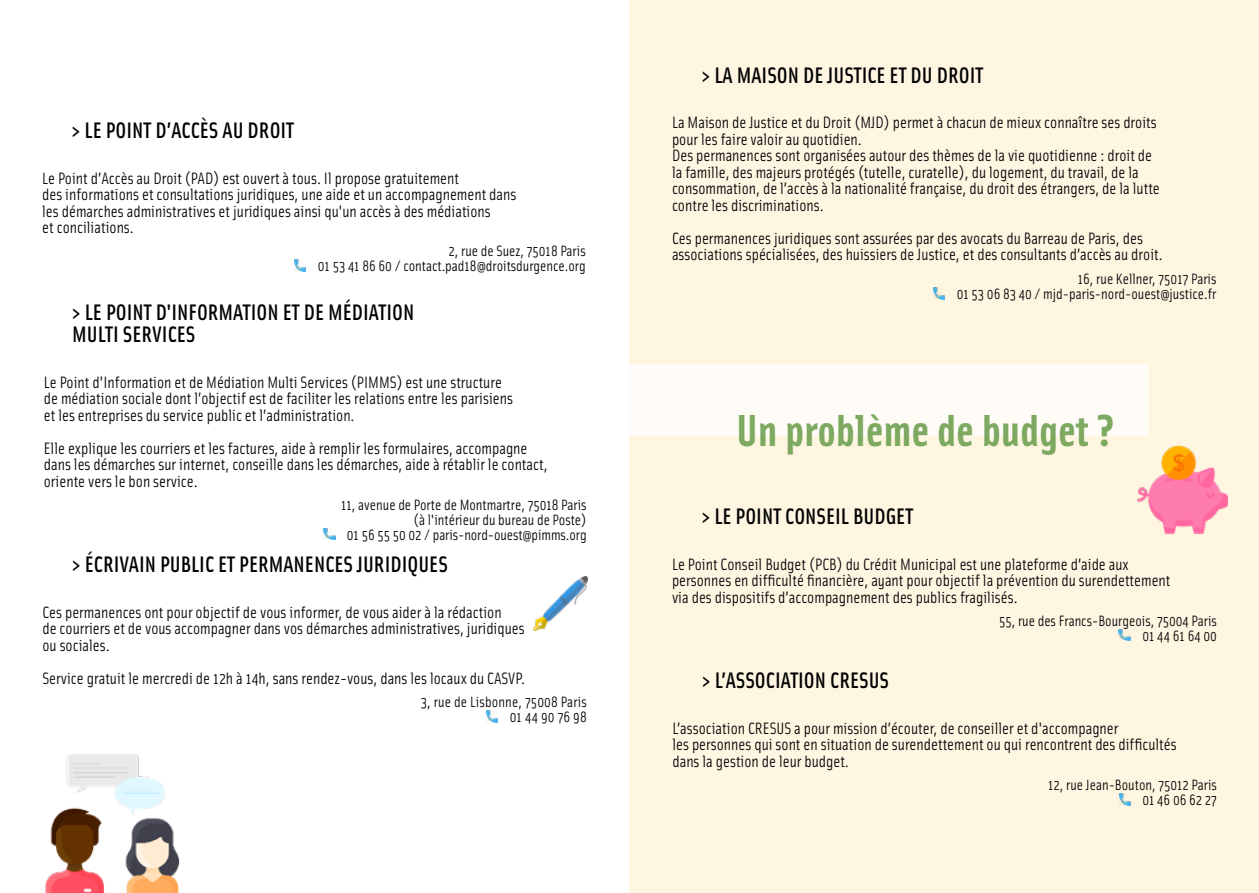
<style>
.page{position:relative;width:1259px;height:893px;background:#fff}
.page>*{position:absolute;margin:0;border:0;box-sizing:border-box;transform-origin:0 0}
.t1{font:700 45px "Solex";color:#7da961}
.t2{font:500 22.5px/22.5px "Solex";color:#020203}
.t3{font:16.5px/16.5px "Solex";color:#020203}
.t4{font:15px/15px "Solex";color:#020203;text-align:right}
</style>
<div class="page">
<div style="left:629px;top:0;width:630px;height:893px;background:#fff6e2"></div>
<img style="left:45px;top:754px;width:135px;height:139px">
<img style="left:1137px;top:445px;width:90px;height:89px">
<div style="left:629px;top:365px;width:520px;height:71px;background:#fffcf7"></div>
<svg style="left:323px;top:528px;width:12px;height:12px"></svg>
<svg style="left:1119px;top:629px;width:11px;height:12px"></svg>
<svg style="left:933px;top:288px;width:12px;height:11px"></svg>
<svg style="left:1119px;top:793px;width:11px;height:12px"></svg>
<img style="left:533px;top:577px;width:54px;height:54px">
<svg style="left:486px;top:711px;width:12px;height:11px"></svg>
<svg style="left:294px;top:260px;width:12px;height:11px"></svg>
<h2 class="t2" style="left:72px;top:118px;width:224px">&gt; LE POINT D’ACCÈS AU DROIT</h2>
<p class="t3" style="left:42px;top:169px;width:476px">Le Point d’Accès au Droit (PAD) est ouvert à tous. Il propose gratuitement<br>des informations et consultations juridiques, une aide et un accompagnement dans les démarches administratives et juridiques ainsi qu'un accès à des médiations<br>et conciliations.</p>
<p class="t4" style="left:318px;top:243px;width:269px">2, rue de Suez, 75018 Paris<br>01 53 41 86 60 / contact.pad18@droitsdurgence.org</p>
<h2 class="t2" style="left:72px;top:300px;width:344px">&gt; LE POINT D'INFORMATION ET DE MÉDIATION<br>MULTI SERVICES</h2>
<p class="t3" style="left:44px;top:373px;width:471px">Le Point d'Information et de Médiation Multi Services (PIMMS) est une structure de médiation sociale dont l’objectif est de faciliter les relations entre les parisiens et les entreprises du service public et l’administration.</p>
<p class="t3" style="left:44px;top:439px;width:505px">Elle explique les courriers et les factures, aide à remplir les formulaires, accompagne dans les démarches sur internet, conseille dans les démarches, aide à rétablir le contact, oriente vers le bon service.</p>
<p class="t4" style="left:341px;top:497px;width:247px">11, avenue de Porte de Montmartre, 75018 Paris (à l'intérieur du bureau de Poste)<br>01 56 55 50 02 / paris-nord-ouest@pimms.org</p>
<h2 class="t2" style="left:72px;top:552px;width:377px">&gt; ÉCRIVAIN PUBLIC ET PERMANENCES JURIDIQUES</h2>
<p class="t3" style="left:42px;top:603px;width:484px">Ces permanences ont pour objectif de vous informer, de vous aider à la rédaction<br>de courriers et de vous accompagner dans vos démarches administratives, juridiques ou sociales.</p>
<p class="t3" style="left:42px;top:669px;width:484px">Service gratuit le mercredi de 12h à 14h, sans rendez-vous, dans les locaux du CASVP.</p>
<p class="t4" style="left:421px;top:694px;width:167px">3, rue de Lisbonne, 75008 Paris<br>01 44 90 76 98</p>
<h2 class="t2" style="left:702px;top:63px;width:283px">&gt; LA MAISON DE JUSTICE ET DU DROIT</h2>
<p class="t3" style="left:672px;top:114px;width:489px">La Maison de Justice et du Droit (MJD) permet à chacun de mieux connaître ses droits pour les faire valoir au quotidien.<br>Des permanences sont organisées autour des thèmes de la vie quotidienne : droit de la famille, des majeurs protégés (tutelle, curatelle), du logement, du travail, de la consommation, de l’accès à la nationalité française, du droit des étrangers, de la lutte contre les discriminations.</p>
<p class="t3" style="left:672px;top:229px;width:492px">Ces permanences juridiques sont assurées par des avocats du Barreau de Paris, des associations spécialisées, des huissiers de Justice, et des consultants d’accès au droit.</p>
<p class="t4" style="left:956px;top:271px;width:261px">16, rue Kellner, 75017 Paris<br>01 53 06 83 40 / mjd-paris-nord-ouest@justice.fr</p>
<h1 class="t1" style="left:736px;top:401px;width:380px">Un problème de budget ?</h1>
<h2 class="t2" style="left:702px;top:504px;width:213px">&gt; LE POINT CONSEIL BUDGET</h2>
<p class="t3" style="left:672px;top:555px;width:500px">Le Point Conseil Budget (PCB) du Crédit Municipal est une plateforme d’aide aux personnes en difficulté financière, ayant pour objectif la prévention du surendettement via des dispositifs d’accompagnement des publics fragilisés.</p>
<h2 class="t2" style="left:702px;top:668px;width:188px">&gt; L’ASSOCIATION CRESUS</h2>
<p class="t4" style="left:999px;top:613px;width:219px">55, rue des Francs-Bourgeois, 75004 Paris<br>01 44 61 64 00</p>
<p class="t3" style="left:672px;top:719px;width:506px">L’association CRESUS a pour mission d’écouter, de conseiller et d'accompagner<br>les personnes qui sont en situation de surendettement ou qui rencontrent des difficultés dans la gestion de leur budget.</p>
<p class="t4" style="left:1048px;top:777px;width:170px">12, rue Jean-Bouton, 75012 Paris<br>01 46 06 62 27</p>
</div>
